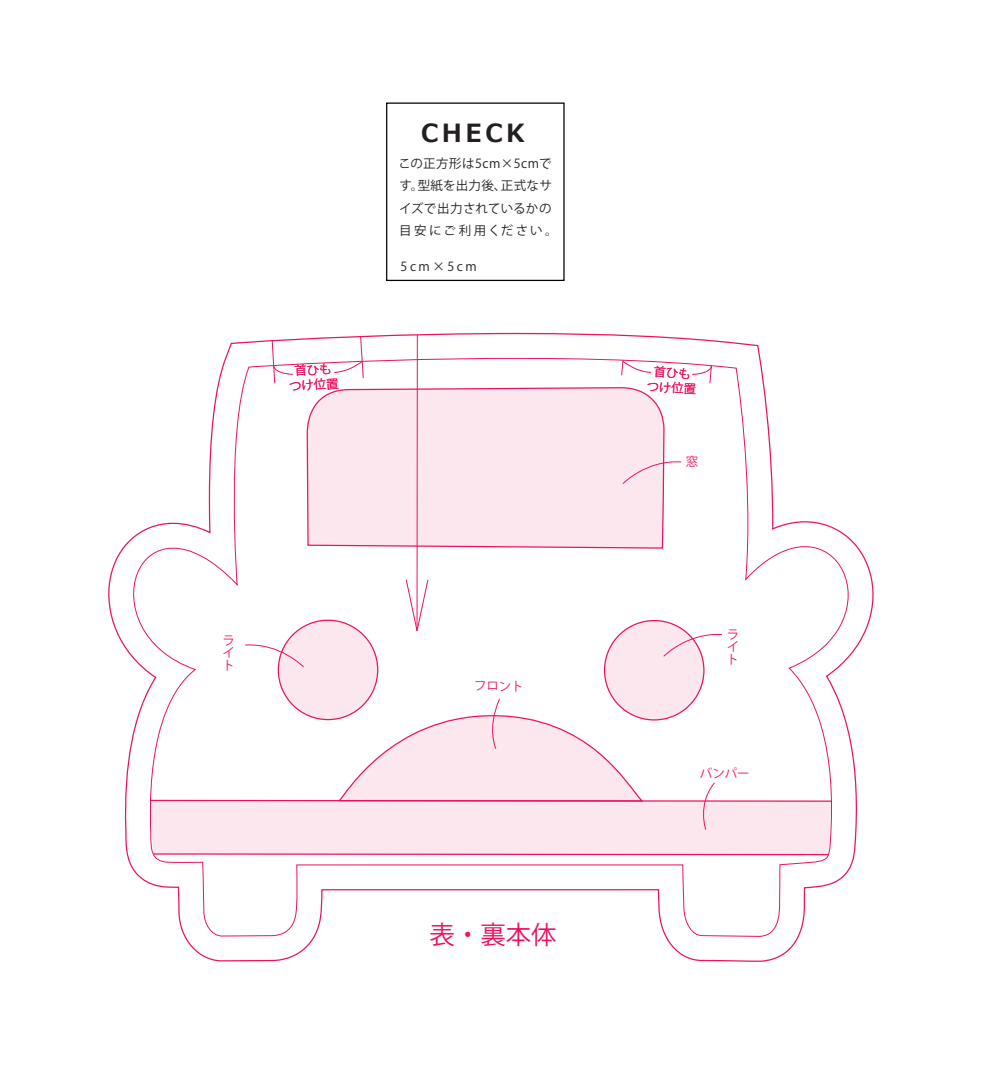
<style>
.page{position:relative;width:982px;height:1092px;background:#fff}
.page>*{position:absolute;margin:0;border:0;box-sizing:border-box;transform-origin:0 0}
.t1{font:25.38px "Koz Go Pr 6 N";color:#ed1160}
.t2{font:700 25px "Meiryo UI";letter-spacing:.145em;color:#231f20}
.t3{font:12.5px/22.5px "Koz Go Pro Regular 83 pv RKSJ H";letter-spacing:.035em;color:#231f20}
.t4{font:12.38px/12.4px "Koz Go Pr 6 N";letter-spacing:-.01em;color:#ed1160;text-align:justify}
</style>
<div class="page">
<div style="left:386px;top:102px;width:178px;height:179px;border:1px solid #000"></div>
<svg style="left:108px;top:349px;width:766px;height:588px"></svg>
<div style="left:307px;top:386px;width:358px;height:163px;background:#fde7ef"></div>
<div style="left:278px;top:620px;width:99px;height:99px;background:#fde7ef;border-radius:50%"></div>
<div style="left:604px;top:620px;width:99px;height:99px;background:#fde7ef;border-radius:50%"></div>
<svg style="left:622px;top:459px;width:59px;height:25px"></svg>
<svg style="left:663px;top:632px;width:59px;height:24px"></svg>
<svg style="left:149px;top:698px;width:683px;height:157px"></svg>
<svg style="left:245px;top:642px;width:59px;height:25px"></svg>
<hr style="left:416px;top:335px;width:2px;height:295px;background:#ed1160">
<svg style="left:405px;top:578px;width:24px;height:54px"></svg>
<svg style="left:334px;top:336px;width:30px;height:43px"></svg>
<svg style="left:271px;top:340px;width:22px;height:44px"></svg>
<svg style="left:621px;top:359px;width:30px;height:17px"></svg>
<svg style="left:691px;top:365px;width:21px;height:19px"></svg>
<h2 class="t2" style="left:421px;top:115px;width:105px">CHECK</h2>
<p class="t3" style="left:398px;top:152px;width:160px">この正方形は5cm×5cmです。型紙を出力後、正式なサイズで出力されているかの目安にご利用ください。</p>
<p class="t3" style="left:400px;top:255px;width:78px">5cm×5cm</p>
<p class="t4" style="left:288px;top:364px;width:51px;line-height:15px;text-align:center;rotate:-3deg">首ひもつけ位置</p>
<p class="t4" style="left:647px;top:364px;width:51px;line-height:15px;text-align:center;rotate:3deg">首ひもつけ位置</p>
<p class="t4" style="left:685px;top:455px;width:14px">窓</p>
<p class="t4" style="left:222px;top:634px;width:13px">ライト</p>
<p class="t4" style="left:726px;top:628px;width:13px">ライト</p>
<p class="t4" style="left:474px;top:680px;width:51px">フロント</p>
<h1 class="t1" style="left:429px;top:920px;width:129px">表・裏本体</h1>
<p class="t4" style="left:699px;top:767px;width:51px">バンパー</p>
</div>
